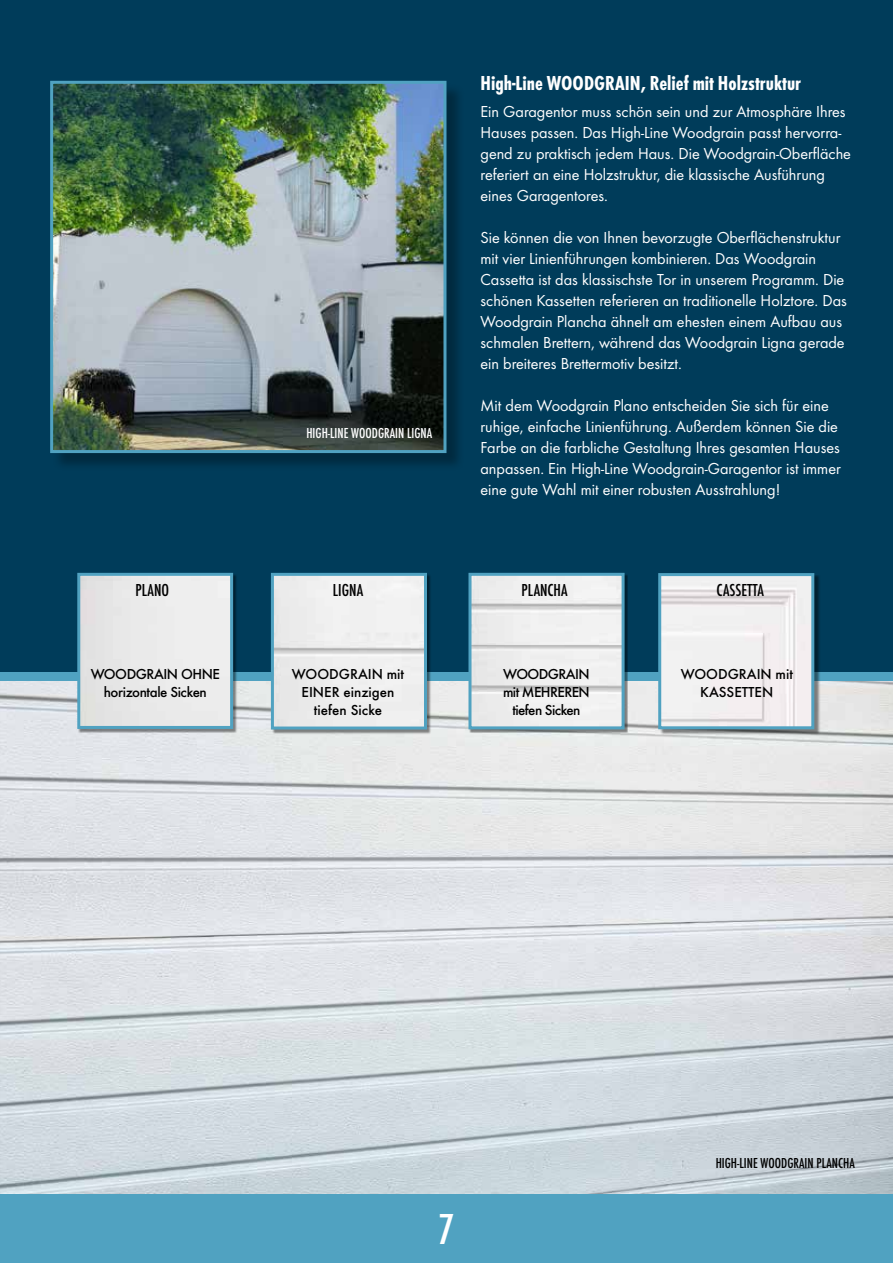
<style>
.page{position:relative;width:893px;height:1263px;background:#fff}
.page>*{position:absolute;margin:0;border:0;box-sizing:border-box;transform-origin:0 0}
.t1{font:500 45px "Futura Con";color:#fff}
.t2{font:700 21px "Futura Con";color:#fff}
.t3{font:500 18px "Futura Con";color:#000}
.t4{font:16.5px/21px "Futura Boo";color:#fff}
.t5{font:500 15px/18px "Futura";letter-spacing:-.025em;color:#000;text-align:center}
.t6{font:500 15px/18px "Futura";color:#000;text-align:center}
.t7{font:500 15px "Futura Con";color:#000}
.t8{font:500 15px "Futura Con";color:#fff}
</style>
<div class="page">
<div style="left:0;top:0;width:893px;height:676px;background:#003c5a"></div>
<img style="left:0;top:680px;width:893px;height:515px">
<div style="left:0;top:1195px;width:893px;height:68px;background:#50a2c1"></div>
<div style="left:52px;top:83px;width:413px;height:389px;background:#000;opacity:.3"></div>
<img style="left:54px;top:85px;width:388px;height:364px">
<div style="left:50px;top:81px;width:396px;height:372px;border:3px solid #50a2c1"></div>
<div style="left:0;top:672px;width:893px;height:8px;background:#50a2c1"></div>
<div style="left:78px;top:574px;width:160px;height:159px;background:#000;opacity:.46"></div>
<img style="left:81px;top:577px;width:148px;height:148px">
<div style="left:77px;top:573px;width:156px;height:156px;border:3px solid #50a2c1"></div>
<div style="left:272px;top:574px;width:160px;height:160px;background:#000;opacity:.47"></div>
<img style="left:275px;top:577px;width:148px;height:148px">
<div style="left:271px;top:573px;width:156px;height:156px;border:3px solid #50a2c1"></div>
<div style="left:469px;top:574px;width:159px;height:159px;background:#000;opacity:.47"></div>
<img style="left:472px;top:577px;width:149px;height:148px">
<div style="left:468px;top:573px;width:157px;height:156px;border:3px solid #50a2c1"></div>
<div style="left:660px;top:575px;width:160px;height:160px;background:#000;opacity:.47"></div>
<img style="left:662px;top:577px;width:148px;height:148px">
<div style="left:658px;top:573px;width:156px;height:156px;border:3px solid #50a2c1"></div>
<p class="t8" style="left:306px;top:425px;width:127px">HIGH-LINE WOODGRAIN LIGNA</p>
<p class="t2" style="left:480px;top:71px;width:322px">High-Line WOODGRAIN, Relief mit Holzstruktur</p>
<p class="t4" style="left:480px;top:101px;width:372px">Ein Garagentor muss schön sein und zur Atmosphäre Ihres Hauses passen. Das High-Line Woodgrain passt hervorra&shy;gend zu praktisch jedem Haus. Die Woodgrain-Oberfläche referiert an eine Holzstruktur, die klassische Ausführung eines Garagentores.</p>
<p class="t4" style="left:480px;top:227px;width:368px">Sie können die von Ihnen bevorzugte Oberflächenstruktur mit vier Linienführungen kombinieren. Das Woodgrain Cassetta ist das klassischste Tor in unserem Programm. Die schönen Kassetten referieren an traditionelle Holztore. Das Woodgrain Plancha ähnelt am ehesten einem Aufbau aus schmalen Brettern, während das Woodgrain Ligna gerade ein breiteres Brettermotiv besitzt.</p>
<p class="t4" style="left:480px;top:395px;width:362px">Mit dem Woodgrain Plano entscheiden Sie sich für eine ruhige, einfache Linienführung. Außerdem können Sie die Farbe an die farbliche Gestaltung Ihres gesamten Hauses anpassen. Ein High-Line Woodgrain-Garagentor ist immer eine gute Wahl mit einer robusten Ausstrahlung!</p>
<p class="t3" style="left:135px;top:580px;width:35px">PLANO</p>
<p class="t3" style="left:333px;top:580px;width:32px">LIGNA</p>
<p class="t3" style="left:521px;top:580px;width:48px">PLANCHA</p>
<p class="t3" style="left:717px;top:580px;width:49px">CASSETTA</p>
<p class="t5" style="left:91px;top:665px;width:131px">WOODGRAIN OHNE horizontale Sicken</p>
<p class="t6" style="left:292px;top:665px;width:114px">WOODGRAIN mit<br>EINER einzigen tiefen Sicke</p>
<p class="t5" style="left:503px;top:665px;width:88px">WOODGRAIN mit MEHREREN tiefen Sicken</p>
<p class="t6" style="left:681px;top:665px;width:114px">WOODGRAIN mit<br>KASSETTEN</p>
<h1 class="t1" style="left:438px;top:1204px;width:19px">7</h1>
<p class="t7" style="left:716px;top:1154px;width:141px">HIGH-LINE WOODGRAIN PLANCHA</p>
</div>
